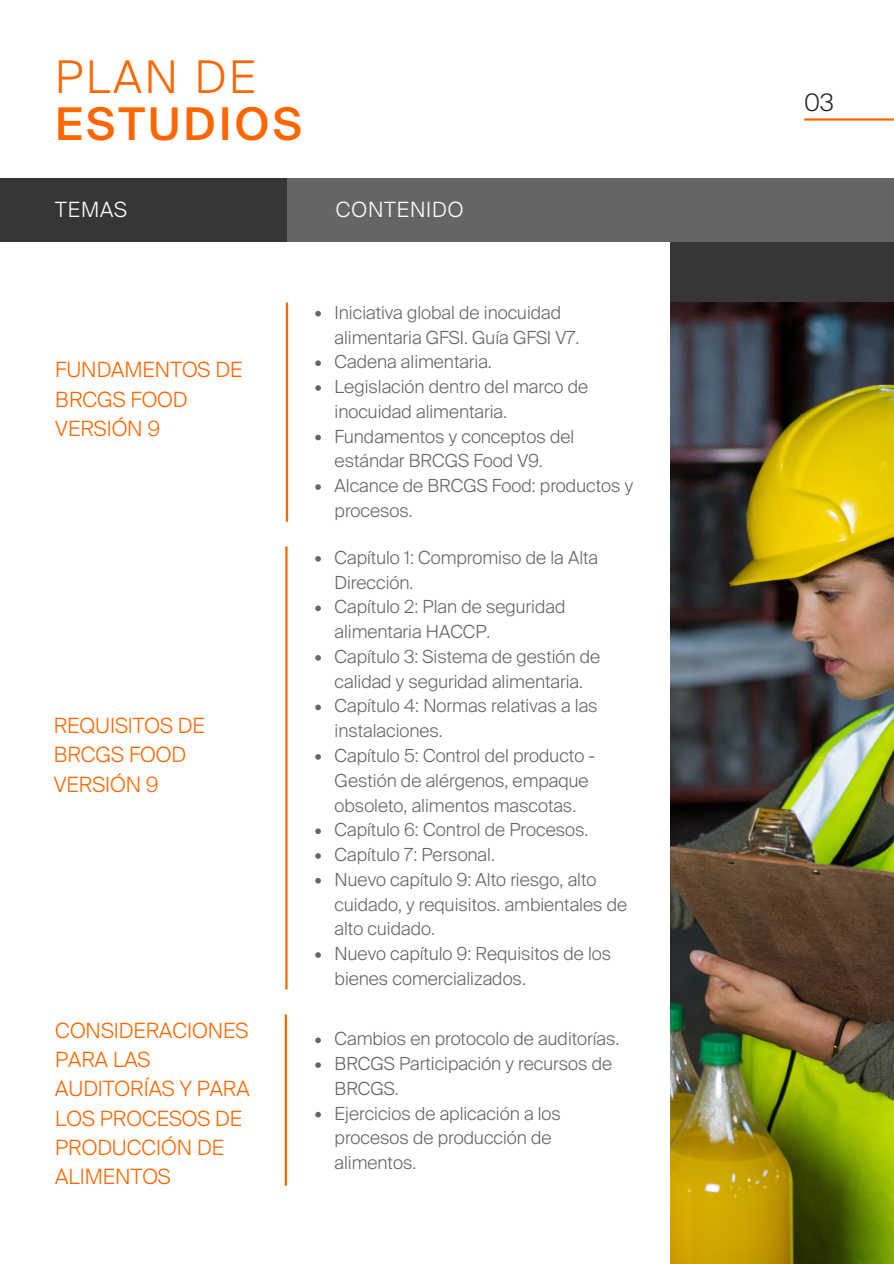
<style>
.page{position:relative;width:894px;height:1264px;background:#fff}
.page>*{position:absolute;margin:0;border:0;box-sizing:border-box;transform-origin:0 0}
.t1{font:500 45px/47.2px "Suisse Intl";letter-spacing:.07em;color:#f60}
.t2{font:300 24px "Suisse Intl";color:#252525}
.t3{font:300 21px/29.2px "Suisse Intl";color:#f60}
.t4{font:300 21px "Suisse Intl";letter-spacing:.04em;color:#fff}
.t5{font:300 18px/24.8px "Suisse Intl";color:#646665}
.s1{font-weight:300}
</style>
<div class="page">
<hr style="left:804px;top:118px;width:89px;height:3px;background:#f60">
<div style="left:670px;top:210px;width:223px;height:115px;background:#363636"></div>
<img style="left:670px;top:302px;width:223px;height:960px">
<div style="left:268px;top:178px;width:625px;height:64px;background:#646665"></div>
<div style="left:0;top:178px;width:287px;height:64px;background:#363636"></div>
<hr style="left:286px;top:302px;width:2px;height:219px;background:#f60">
<hr style="left:285px;top:546px;width:2px;height:443px;background:#f60">
<hr style="left:285px;top:1014px;width:2px;height:171px;background:#f60">
<svg style="left:315px;top:311px;width:6px;height:5px"></svg>
<svg style="left:315px;top:360px;width:6px;height:6px"></svg>
<svg style="left:315px;top:385px;width:6px;height:6px"></svg>
<svg style="left:315px;top:434px;width:6px;height:6px"></svg>
<svg style="left:315px;top:484px;width:6px;height:6px"></svg>
<svg style="left:315px;top:556px;width:6px;height:5px"></svg>
<svg style="left:315px;top:605px;width:6px;height:6px"></svg>
<svg style="left:315px;top:655px;width:6px;height:5px"></svg>
<svg style="left:315px;top:704px;width:6px;height:6px"></svg>
<svg style="left:315px;top:754px;width:6px;height:5px"></svg>
<svg style="left:315px;top:828px;width:6px;height:6px"></svg>
<svg style="left:315px;top:853px;width:6px;height:5px"></svg>
<svg style="left:315px;top:878px;width:6px;height:5px"></svg>
<svg style="left:315px;top:952px;width:6px;height:5px"></svg>
<svg style="left:315px;top:1037px;width:6px;height:6px"></svg>
<svg style="left:315px;top:1062px;width:6px;height:5px"></svg>
<svg style="left:315px;top:1111px;width:6px;height:6px"></svg>
<p class="t1" style="left:55px;top:54px;width:248px"><span class="s1">PLAN DE<br></span>ESTUDIOS</p>
<p class="t4" style="left:55px;top:196px;width:73px">TEMAS</p>
<h2 class="t4" style="left:336px;top:196px;width:129px">CONTENIDO</h2>
<p class="t3" style="left:55px;top:355px;width:188px">FUNDAMENTOS DE<br>BRCGS FOOD<br>VERSIÓN 9</p>
<h2 class="t3" style="left:54px;top:711px;width:152px">REQUISITOS DE<br>BRCGS FOOD<br>VERSIÓN 9</h2>
<p class="t3" style="left:55px;top:1016px;width:196px">CONSIDERACIONES<br>PARA LAS<br>AUDITORÍAS Y PARA<br>LOS PROCESOS DE<br>PRODUCCIÓN DE<br>ALIMENTOS</p>
<h2 class="t5" style="left:334px;top:300px;width:246px">Iniciativa global de inocuidad alimentaria GFSI. Guía GFSI V7.</h2>
<h2 class="t5" style="left:334px;top:350px;width:159px">Cadena alimentaria.</h2>
<p class="t5" style="left:334px;top:374px;width:255px">Legislación dentro del marco de inocuidad alimentaria.</p>
<p class="t5" style="left:334px;top:424px;width:241px">Fundamentos y conceptos del estándar BRCGS Food V9.</p>
<p class="t5" style="left:334px;top:473px;width:300px">Alcance de BRCGS Food: productos y procesos.</p>
<p class="t5" style="left:334px;top:545px;width:265px">Capítulo 1: Compromiso de la Alta<br>Dirección.</p>
<p class="t5" style="left:334px;top:595px;width:232px">Capítulo 2: Plan de seguridad alimentaria HACCP.</p>
<p class="t5" style="left:334px;top:644px;width:267px">Capítulo 3: Sistema de gestión de calidad y seguridad alimentaria.</p>
<p class="t5" style="left:334px;top:694px;width:264px">Capítulo 4: Normas relativas a las instalaciones.</p>
<p class="t5" style="left:334px;top:743px;width:262px">Capítulo 5: Control del producto -<br>Gestión de alérgenos, empaque obsoleto, alimentos mascotas.</p>
<p class="t5" style="left:334px;top:817px;width:255px">Capítulo 6: Control de Procesos.</p>
<p class="t5" style="left:334px;top:842px;width:162px">Capítulo 7: Personal.</p>
<p class="t5" style="left:334px;top:867px;width:294px">Nuevo capítulo 9: Alto riesgo, alto cuidado, y requisitos. ambientales de alto cuidado.</p>
<p class="t5" style="left:334px;top:941px;width:278px">Nuevo capítulo 9: Requisitos de los bienes comercializados.</p>
<h2 class="t5" style="left:334px;top:1026px;width:286px">Cambios en protocolo de auditorías.</h2>
<p class="t5" style="left:334px;top:1051px;width:279px">BRCGS Participación y recursos de<br>BRCGS.</p>
<p class="t5" style="left:334px;top:1101px;width:228px">Ejercicios de aplicación a los procesos de producción de alimentos.</p>
<h1 class="t2" style="left:804px;top:87px;width:31px">03</h1>
</div>
